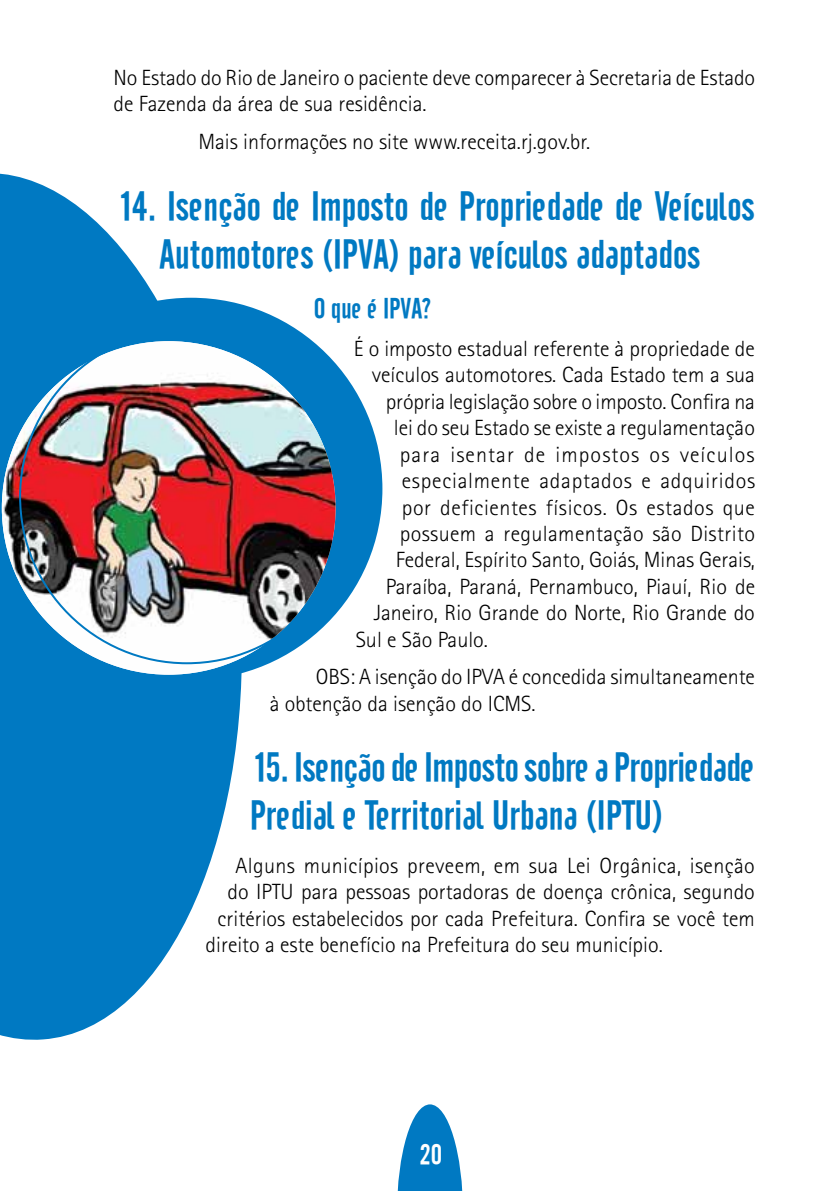
<style>
.page{position:relative;width:840px;height:1191px;background:#fff}
.page>*{position:absolute;margin:0;border:0;box-sizing:border-box;transform-origin:0 0}
.t1{font:40px/48px "Cafeta";color:#0079c2;text-align:center}
.t2{font:28px "Cafeta";color:#0079c2}
.t3{font:28px "Cafeta";color:#fff}
.t4{font:300 22px/26.4px "Rotis Sans Serif";color:#000}
.t5{font:300 22px "Rotis Sans Serif";letter-spacing:.025em;color:#000}
.t6{font:300 22px "Rotis Sans Serif";letter-spacing:.035em;color:#000}
.t7{font:300 22px "Rotis Sans Serif";letter-spacing:.05em;color:#000}
</style>
<div class="page">
<svg style="left:0;top:173px;width:257px;height:867px;fill:#0079c2"></svg>
<div style="left:0;top:298px;width:382px;height:382px;background:#0079c2;border-radius:50%"></div>
<img style="left:2px;top:341px;width:333px;height:333px;border-radius:167px">
<svg style="left:397px;top:1104px;width:66px;height:87px"></svg>
<p class="t4" style="left:113px;top:64px;width:642px">No Estado do Rio de Janeiro o paciente deve comparecer à Secretaria de Estado de Fazenda da área de sua residência.</p>
<p class="t4" style="left:198px;top:128px;width:393px">Mais informações no site www.receita.rj.gov.br.</p>
<h1 class="t1" style="left:121px;top:182px;width:634px">14. Isenção de Imposto de Propriedade de Veículos<br>Automotores (IPVA) para veículos adaptados</h1>
<p class="t2" style="left:313px;top:293px;width:118px">O que é IPVA?</p>
<p class="t4" style="left:353px;top:335px;width:402px">É o imposto estadual referente à propriedade de</p>
<p class="t4" style="left:371px;top:362px;width:384px">veículos automotores. Cada Estado tem a sua</p>
<p class="t4" style="left:385px;top:388px;width:370px">própria legislação sobre o imposto. Confira na</p>
<p class="t4" style="left:393px;top:415px;width:362px">lei do seu Estado se existe a regulamentação</p>
<p class="t7" style="left:399px;top:441px;width:356px">para isentar de impostos os veículos</p>
<p class="t6" style="left:401px;top:468px;width:354px">especialmente adaptados e adquiridos</p>
<p class="t5" style="left:401px;top:494px;width:354px">por deficientes físicos. Os estados que</p>
<p class="t4" style="left:399px;top:520px;width:356px">possuem a regulamentação são Distrito</p>
<p class="t4" style="left:395px;top:547px;width:360px">Federal, Espírito Santo, Goiás, Minas Gerais,</p>
<p class="t4" style="left:385px;top:573px;width:370px">Paraíba, Paraná, Pernambuco, Piauí, Rio de</p>
<p class="t4" style="left:373px;top:599px;width:382px">Janeiro, Rio Grande do Norte, Rio Grande do</p>
<p class="t4" style="left:355px;top:626px;width:133px">Sul e São Paulo.</p>
<p class="t4" style="left:269px;top:663px;width:486px;text-indent:46px">OBS: A isenção do IPVA é concedida simultaneamente à obtenção da isenção do ICMS.</p>
<h1 class="t1" style="left:249px;top:744px;width:506px;text-align:left">15. Isenção de Imposto sobre a Propriedade<br>Predial e Territorial Urbana (IPTU)</h1>
<p class="t4" style="left:235px;top:852px;width:520px">Alguns municípios preveem, em sua Lei Orgânica, isenção</p>
<p class="t4" style="left:227px;top:878px;width:528px">do IPTU para pessoas portadoras de doença crônica, segundo</p>
<p class="t4" style="left:217px;top:905px;width:538px">critérios estabelecidos por cada Prefeitura. Confira se você tem</p>
<p class="t4" style="left:205px;top:931px;width:458px">direito a este benefício na Prefeitura do seu município.</p>
<p class="t3" style="left:419px;top:1138px;width:24px">20</p>
</div>
